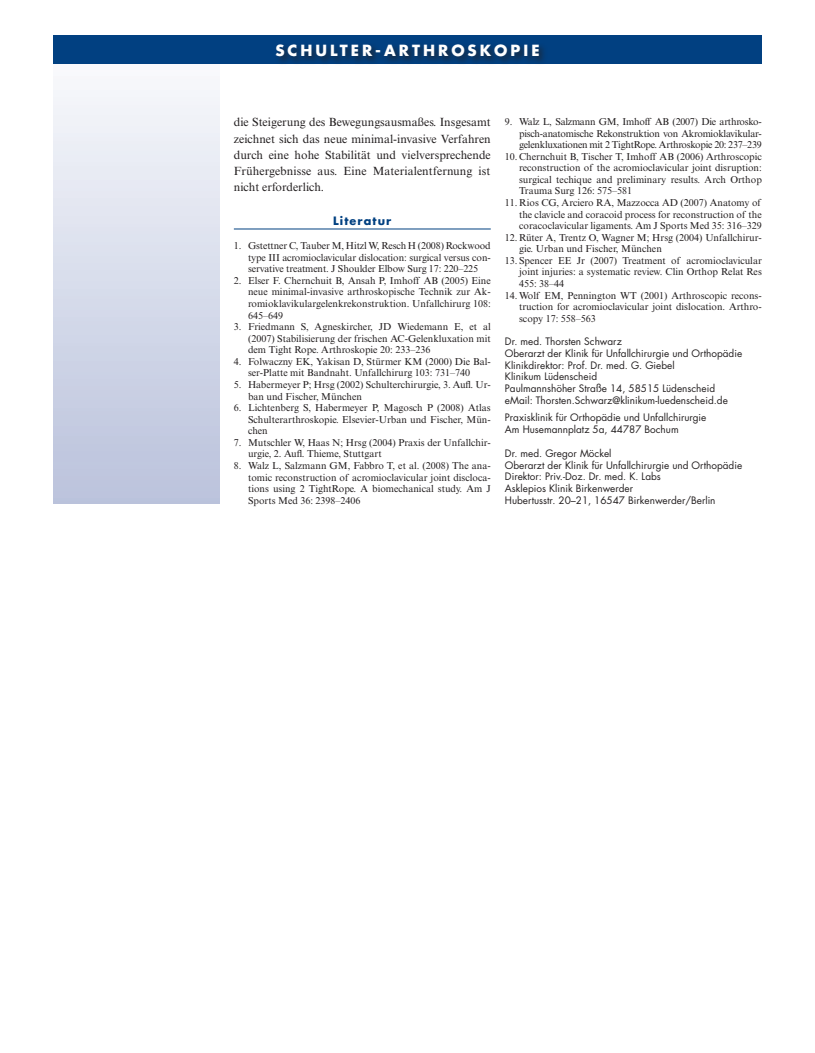
<style>
.page{position:relative;width:815px;height:1053px;background:#fff}
.page>*{position:absolute;margin:0;border:0;box-sizing:border-box;transform-origin:0 0}
.t1{font:700 15px "Futura Std";letter-spacing:.2em;color:#fff}
.t2{font:11.88px/16.2px "Times New Roman MT Std";letter-spacing:.01em;color:#231f20;text-align:justify}
.t3{font:700 11.25px "Futura Std";letter-spacing:.1em;color:#014081}
.t4{font:10px/11.5px "Times New Roman MT Std";color:#231f20;text-align:justify}
.t5{font:10px/11.9px "Futura Std";color:#231f20}
</style>
<div class="page">
<svg style="left:53px;top:90px;width:167px;height:414px;background:#d6dbea"></svg>
<div style="left:53px;top:35px;width:709px;height:29px;background:#014081"></div>
<div style="left:274px;top:42px;width:274px;height:23px;background:#231f20;opacity:.75"></div>
<hr style="left:234px;top:229px;width:257px;height:1px;background:#014081">
<h1 class="t1" style="left:275px;top:40px;width:52px">SCHULT</h1>
<h1 class="t1" style="left:351px;top:40px;width:24px">ER-ART</h1>
<h1 class="t1" style="left:423px;top:40px;width:118px">HRO SKO PI E</h1>
<p class="t2" style="left:234px;top:114px;width:258px">die Steigerung des Bewegungsausmaßes. Insgesamt zeichnet sich das neue minimal-invasive Verfahren durch eine hohe Stabilität und vielversprechende Frühergebnisse aus. Eine Materialentfernung ist nicht erforderlich.</p>
<p class="t3" style="left:333px;top:213px;width:60px">LITERATUR</p>
<p class="t4" style="left:248px;top:240px;width:244px;text-indent:-14px">1. Gstettner C, Tauber M, Hitzl W, Resch H (2008) Rockwood type III acromioclavicular dislocation: surgical versus con&shy;servative treatment. J Shoulder Elbow Surg 17: 220–225</p>
<p class="t4" style="left:248px;top:275px;width:244px;text-indent:-14px">2. Elser F. Chernchuit B, Ansah P, Imhoff AB (2005) Eine neue minimal-invasive arthroskopische Technik zur Ak&shy;romioklavikulargelenkrekonstruktion. Unfallchirurg 108:<br>645–649</p>
<p class="t4" style="left:248px;top:321px;width:244px;text-indent:-14px">3. Friedmann S, Agneskircher, JD Wiedemann E, et al (2007) Stabilisierung der frischen AC-Gelenkluxation mit dem Tight Rope. Arthroskopie 20: 233–236</p>
<p class="t4" style="left:248px;top:356px;width:244px;text-indent:-14px">4. Folwaczny EK, Yakisan D, Stürmer KM (2000) Die Bal&shy;ser-Platte mit Bandnaht. Unfallchirurg 103: 731–740</p>
<p class="t4" style="left:248px;top:379px;width:244px;text-indent:-14px">5. Habermeyer P; Hrsg (2002) Schulterchirurgie, 3. Aufl. Ur&shy;ban und Fischer, München</p>
<p class="t4" style="left:248px;top:402px;width:244px;text-indent:-14px">6. Lichtenberg S, Habermeyer P, Magosch P (2008) Atlas Schulterarthroskopie. Elsevier-Urban und Fischer, Mün&shy;chen</p>
<p class="t4" style="left:248px;top:436px;width:244px;text-indent:-14px">7. Mutschler W, Haas N; Hrsg (2004) Praxis der Unfallchir&shy;urgie, 2. Aufl. Thieme, Stuttgart</p>
<p class="t4" style="left:248px;top:460px;width:244px;text-indent:-14px">8. Walz L, Salzmann GM, Fabbro T, et al. (2008) The ana&shy;tomic reconstruction of acromioclavicular joint discloca&shy;tions using 2 TightRope. A biomechanical study. Am J Sports Med 36: 2398–2406</p>
<p class="t4" style="left:519px;top:116px;width:244px;text-indent:-14px">9. Walz L, Salzmann GM, Imhoff AB (2007) Die arthrosko&shy;pisch-anatomische Rekonstruktion von Akromioklavikular&shy;gelenkluxationen mit 2 TightRope. Arthroskopie 20: 237–239</p>
<p class="t4" style="left:505px;top:150px;width:258px">10. Chernchuit B, Tischer T, Imhoff AB (2006) Arthroscopic</p>
<p class="t4" style="left:519px;top:162px;width:244px">reconstruction of the acromioclavicular joint disruption:</p>
<p class="t4" style="left:519px;top:174px;width:244px">surgical techique and preliminary results. Arch Orthop</p>
<p class="t4" style="left:519px;top:185px;width:115px">Trauma Surg 126: 575–581</p>
<p class="t4" style="left:505px;top:197px;width:257px">11.Rios CG, Arciero RA, Mazzocca AD (2007) Anatomy of</p>
<p class="t4" style="left:519px;top:208px;width:244px">the clavicle and coracoid process for reconstruction of the</p>
<p class="t4" style="left:519px;top:220px;width:244px">coracoclavicular ligaments. Am J Sports Med 35: 316–329</p>
<p class="t4" style="left:505px;top:231px;width:258px">12.Rüter A, Trentz O, Wagner M; Hrsg (2004) Unfallchirur-</p>
<p class="t4" style="left:519px;top:243px;width:144px">gie. Urban und Fischer, München</p>
<p class="t4" style="left:505px;top:255px;width:258px">13. Spencer EE Jr (2007) Treatment of acromioclavicular</p>
<p class="t4" style="left:519px;top:266px;width:244px">joint injuries: a systematic review. Clin Orthop Relat Res</p>
<p class="t4" style="left:519px;top:278px;width:47px">455: 38–44</p>
<p class="t4" style="left:505px;top:289px;width:258px">14.Wolf EM, Pennington WT (2001) Arthroscopic recons-</p>
<p class="t4" style="left:519px;top:301px;width:244px">truction for acromioclavicular joint dislocation. Arthro-</p>
<p class="t4" style="left:519px;top:312px;width:78px">scopy 17: 558–563</p>
<p class="t5" style="left:505px;top:335px;width:239px">Dr. med. Thorsten Schwarz<br>Oberarzt der Klinik für Unfallchirurgie und Orthopädie Klinikdirektor: Prof. Dr. med. G. Giebel<br>Klinikum Lüdenscheid<br>Paulmannshöher Straße 14, 58515 Lüdenscheid eMail: Thorsten.Schwarz@klinikum-luedenscheid.de</p>
<p class="t5" style="left:505px;top:411px;width:203px">Praxisklinik für Orthopädie und Unfallchirurgie<br>Am Husemannplatz 5a, 44787 Bochum</p>
<p class="t5" style="left:505px;top:447px;width:239px">Dr. med. Gregor Möckel<br>Oberarzt der Klinik für Unfallchirurgie und Orthopädie Direktor: Priv.-Doz. Dr. med. K. Labs<br>Asklepios Klinik Birkenwerder<br>Hubertusstr. 20–21, 16547 Birkenwerder/Berlin</p>
</div>
